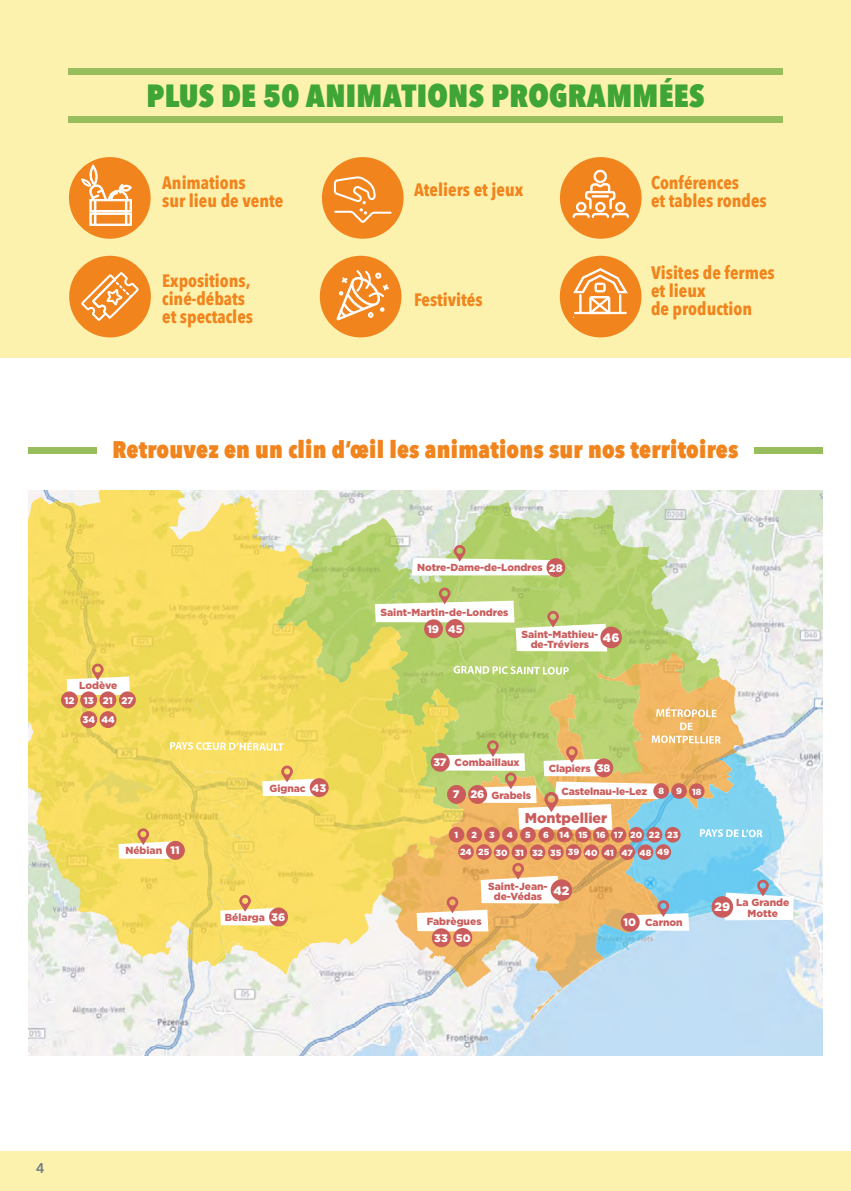
<style>
.page{position:relative;width:851px;height:1191px;background:#fff}
.page>*{position:absolute;margin:0;border:0;box-sizing:border-box;transform-origin:0 0}
.t1{font:800 32px "Avenir Next Condensed";letter-spacing:.01em;color:#3fa535}
.t2{font:800 24px "Avenir Next Condensed";letter-spacing:.01em;color:#f1841d}
.t3{font:700 18px/18px "Avenir Next Condensed";color:#f1841d}
.t4{font:900 14.2px "Gotham";color:#ca5d5c}
.t5{font:600 14px "Avenir Next";color:#6f7884}
.t6{font:900 12.2px "Gotham";color:#fff}
.t7{font:900 10.8px "Gotham";color:#fff}
.t8{font:900 10.2px/10.2px "Gotham";color:#ca5d5c;text-align:center}
.t9{font:900 9.6px/19.6px "Gotham";color:#fff;text-align:center}
.t10{font:900 8.8px "Gotham";letter-spacing:.005em;color:#fff}
.s1{font-size:10.8px;color:#fff}
</style>
<div class="page">
<div style="left:0;top:1151px;width:850px;height:40px;background:#fcf2ad"></div>
<div style="left:0;top:0;width:850px;height:357px;background:#fcf2ad"></div>
<div style="left:69px;top:157px;width:82px;height:82px;background:#f1841d;border-radius:50%"></div>
<svg style="left:81px;top:164px;width:51px;height:62px"></svg>
<div style="left:69px;top:256px;width:82px;height:81px;background:#f1841d;border-radius:50%"></div>
<svg style="left:81px;top:272px;width:58px;height:49px"></svg>
<div style="left:322px;top:157px;width:81px;height:82px;background:#f1841d;border-radius:50%"></div>
<svg style="left:333px;top:176px;width:59px;height:47px"></svg>
<div style="left:320px;top:256px;width:81px;height:81px;background:#f1841d;border-radius:50%"></div>
<svg style="left:336px;top:270px;width:53px;height:50px"></svg>
<div style="left:560px;top:157px;width:81px;height:82px;background:#f1841d;border-radius:50%"></div>
<svg style="left:572px;top:170px;width:56px;height:48px"></svg>
<div style="left:559px;top:256px;width:82px;height:81px;background:#f1841d;border-radius:50%"></div>
<svg style="left:573px;top:268px;width:55px;height:46px"></svg>
<div style="left:68px;top:116px;width:714px;height:7px;background:#97bd5c"></div>
<div style="left:68px;top:68px;width:714px;height:7px;background:#97bd5c"></div>
<img style="left:28px;top:490px;width:794px;height:565px">
<svg style="left:312px;top:501px;width:407px;height:151px;background:#c8dca2"></svg>
<svg style="left:179px;top:620px;width:284px;height:354px;background:#ecdd74"></svg>
<svg style="left:381px;top:652px;width:363px;height:368px;background:#d3d7a5"></svg>
<svg style="left:28px;top:490px;width:284px;height:476px;background:#f2dd71"></svg>
<svg style="left:170px;top:741px;width:113px;height:9px"></svg>
<svg style="left:453px;top:666px;width:115px;height:8px"></svg>
<svg style="left:411px;top:545px;width:140px;height:30px"></svg>
<div style="left:546px;top:558px;width:19px;height:19px;background:#ca5d5c;border-radius:50%"></div>
<svg style="left:118px;top:828px;width:57px;height:31px"></svg>
<div style="left:166px;top:841px;width:19px;height:19px;background:#ca5d5c;border-radius:50%"></div>
<svg style="left:262px;top:765px;width:57px;height:31px"></svg>
<div style="left:310px;top:778px;width:18px;height:19px;background:#ca5d5c;border-radius:50%"></div>
<svg style="left:220px;top:895px;width:57px;height:30px"></svg>
<div style="left:269px;top:907px;width:19px;height:19px;background:#ca5d5c;border-radius:50%"></div>
<svg style="left:67px;top:663px;width:63px;height:32px"></svg>
<div style="left:61px;top:691px;width:17px;height:17px;background:#ca5d5c;border-radius:50%"></div>
<div style="left:80px;top:691px;width:17px;height:17px;background:#ca5d5c;border-radius:50%"></div>
<div style="left:99px;top:691px;width:17px;height:17px;background:#ca5d5c;border-radius:50%"></div>
<div style="left:119px;top:691px;width:17px;height:17px;background:#ca5d5c;border-radius:50%"></div>
<div style="left:80px;top:711px;width:17px;height:17px;background:#ca5d5c;border-radius:50%"></div>
<div style="left:100px;top:711px;width:16px;height:17px;background:#ca5d5c;border-radius:50%"></div>
<div style="left:600px;top:626px;width:21px;height:22px;background:#ca5d5c;border-radius:50%"></div>
<svg style="left:375px;top:587px;width:232px;height:64px"></svg>
<div style="left:424px;top:619px;width:19px;height:19px;background:#ca5d5c;border-radius:50%"></div>
<div style="left:445px;top:619px;width:19px;height:19px;background:#ca5d5c;border-radius:50%"></div>
<svg style="left:416px;top:707px;width:377px;height:251px"></svg>
<div style="left:620px;top:912px;width:19px;height:19px;background:#ca5d5c;border-radius:50%"></div>
<div style="left:28px;top:447px;width:68px;height:7px;background:#97bd5c"></div>
<div style="left:754px;top:447px;width:68px;height:7px;background:#97bd5c"></div>
<h1 class="t1" style="left:146px;top:76px;width:559px">PLUS DE 50 ANIMATIONS PROGRAMMÉES</h1>
<h3 class="t3" style="left:162px;top:173px;width:123px">Animations<br>sur lieu de vente</h3>
<h3 class="t3" style="left:162px;top:271px;width:92px">Expositions, ciné-débats et spectacles</h3>
<h3 class="t3" style="left:414px;top:180px;width:110px">Ateliers et jeux</h3>
<h3 class="t3" style="left:651px;top:173px;width:117px">Conférences<br>et tables rondes</h3>
<h3 class="t3" style="left:414px;top:290px;width:70px">Festivités</h3>
<h3 class="t3" style="left:651px;top:263px;width:125px">Visites de fermes et lieux<br>de production</h3>
<h2 class="t2" style="left:112px;top:434px;width:627px">Retrouvez en un clin d’œil les animations sur nos territoires</h2>
<p class="t8" style="left:417px;top:562px;width:147px">Notre-Dame-de-Londres <span class="s1">28</span></p>
<p class="t8" style="left:79px;top:680px;width:40px">Lodève</p>
<p class="t9" style="left:64px;top:690px;width:70px">12 13 21 27<br>34 44</p>
<p class="t8" style="left:125px;top:845px;width:56px">Nébian <span class="s1">11</span></p>
<p class="t8" style="left:269px;top:783px;width:58px">Gignac <span class="s1">43</span></p>
<p class="t8" style="left:225px;top:912px;width:62px">Bélarga <span class="s1">36</span></p>
<p class="t8" style="left:380px;top:607px;width:129px">Saint-Martin-de-Londres</p>
<p class="t7" style="left:427px;top:621px;width:37px">19 45</p>
<p class="t8" style="left:521px;top:629px;width:78px">Saint-Mathieu&shy;de-Tréviers</p>
<p class="t6" style="left:603px;top:629px;width:18px">46</p>
<p class="t8" style="left:433px;top:757px;width:88px"><span class="s1">37</span> Combaillaux</p>
<p class="t8" style="left:548px;top:763px;width:63px">Clapiers <span class="s1">38</span></p>
<p class="t8" style="left:561px;top:786px;width:87px">Castelnau-le-Lez</p>
<h3 class="t4" style="left:524px;top:808px;width:84px">Montpellier</h3>
<p class="t8" style="left:453px;top:789px;width:80px"><span class="s1">7 26</span> Grabels</p>
<p class="t10" style="left:658px;top:785px;width:7px">8</p>
<p class="t10" style="left:676px;top:785px;width:27px">9 18</p>
<p class="t10" style="left:454px;top:829px;width:5px">1</p>
<p class="t10" style="left:471px;top:829px;width:7px">2</p>
<p class="t10" style="left:489px;top:829px;width:7px">3</p>
<p class="t10" style="left:506px;top:829px;width:8px">4</p>
<p class="t10" style="left:525px;top:829px;width:7px">5</p>
<p class="t10" style="left:543px;top:829px;width:136px">6 14 15 16 17 20 22 23</p>
<p class="t10" style="left:460px;top:846px;width:210px">24 25 30 31 32 35 39 40 41 47 48 49</p>
<p class="t8" style="left:493px;top:880px;width:77px;text-align:left;text-indent:-6px">Saint-Jean&shy;de-Védas <sup>42</sup></p>
<p class="t8" style="left:426px;top:916px;width:56px">Fabrègues</p>
<p class="t7" style="left:434px;top:930px;width:38px">33 50</p>
<p class="t8" style="left:623px;top:917px;width:61px"><span class="s1">10</span> Carnon</p>
<p class="t8" style="left:736px;top:897px;width:55px">La Grande<br>Motte</p>
<p class="t6" style="left:714px;top:898px;width:17px">29</p>
<h3 class="t5" style="left:36px;top:1155px;width:10px">4</h3>
</div>
